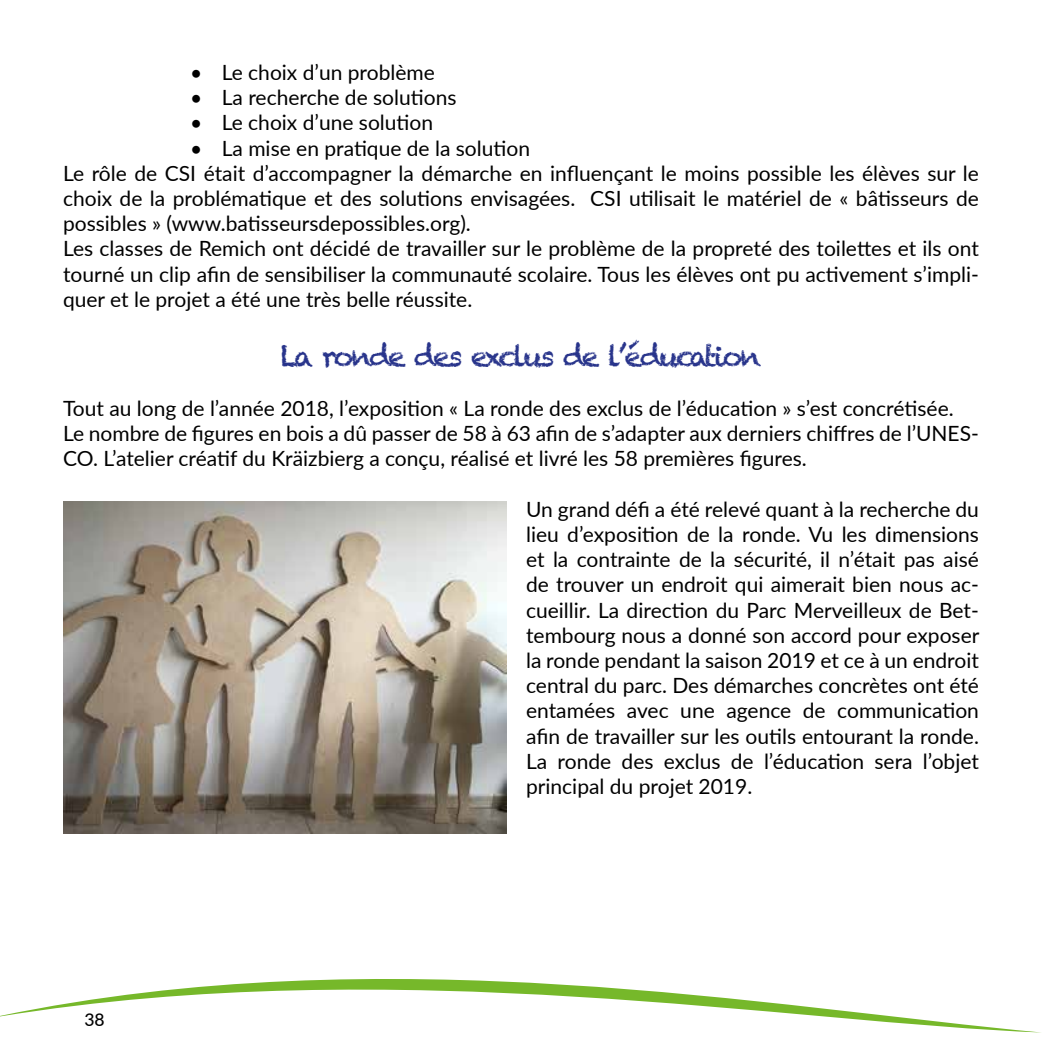
<style>
.page{position:relative;width:1042px;height:1042px;background:#fff}
.page>*{position:absolute;margin:0;border:0;box-sizing:border-box;transform-origin:0 0}
.t1{font:28px "Chalkduster";letter-spacing:-.1em;color:#28348b}
.t2{font:21px/25.2px "Lato";color:#000}
.t3{font:500 17.5px "Lato";color:#000}
</style>
<div class="page">
<svg style="left:0;top:979px;width:1036px;height:53px"></svg>
<img style="left:63px;top:501px;width:443px;height:332px">
<p class="t2" style="left:190px;top:59px;width:246px">• Le choix d’un problème</p>
<p class="t2" style="left:190px;top:84px;width:268px">• La recherche de solutions</p>
<p class="t2" style="left:190px;top:109px;width:244px">• Le choix d’une solution</p>
<p class="t2" style="left:63px;top:134px;width:917px;text-indent:127px">• La mise en pratique de la solution<br>Le rôle de CSI était d’accompagner la démarche en influençant le moins possible les élèves sur le choix de la problématique et des solutions envisagées. CSI utilisait le matériel de « bâtisseurs de possibles » (www.batisseursdepossibles.org).<br>Les classes de Remich ont décidé de travailler sur le problème de la propreté des toilettes et ils ont tourné un clip afin de sensibiliser la communauté scolaire. Tous les élèves ont pu activement s’impli&shy;quer et le projet a été une très belle réussite.</p>
<h1 class="t1" style="left:280px;top:339px;width:482px">La ronde des exclus de l’éducation</h1>
<p class="t2" style="left:63px;top:395px;width:917px">Tout au long de l’année 2018, l’exposition « La ronde des exclus de l’éducation » s’est concrétisée.<br>Le nombre de figures en bois a dû passer de 58 à 63 afin de s’adapter aux derniers chiffres de l’UNES-<br>CO. L’atelier créatif du Kräizbierg a conçu, réalisé et livré les 58 premières figures.</p>
<p class="t2" style="left:526px;top:496px;width:455px;text-align:justify">Un grand défi a été relevé quant à la recherche du lieu d’exposition de la ronde. Vu les dimensions et la contrainte de la sécurité, il n’était pas aisé de trouver un endroit qui aimerait bien nous ac&shy;cueillir. La direction du Parc Merveilleux de Bet&shy;tembourg nous a donné son accord pour exposer la ronde pendant la saison 2019 et ce à un endroit central du parc. Des démarches concrètes ont été entamées avec une agence de communication afin de travailler sur les outils entourant la ronde.<br>La ronde des exclus de l’éducation sera l’objet principal du projet 2019.</p>
<p class="t3" style="left:84px;top:1007px;width:22px">38</p>
</div>
